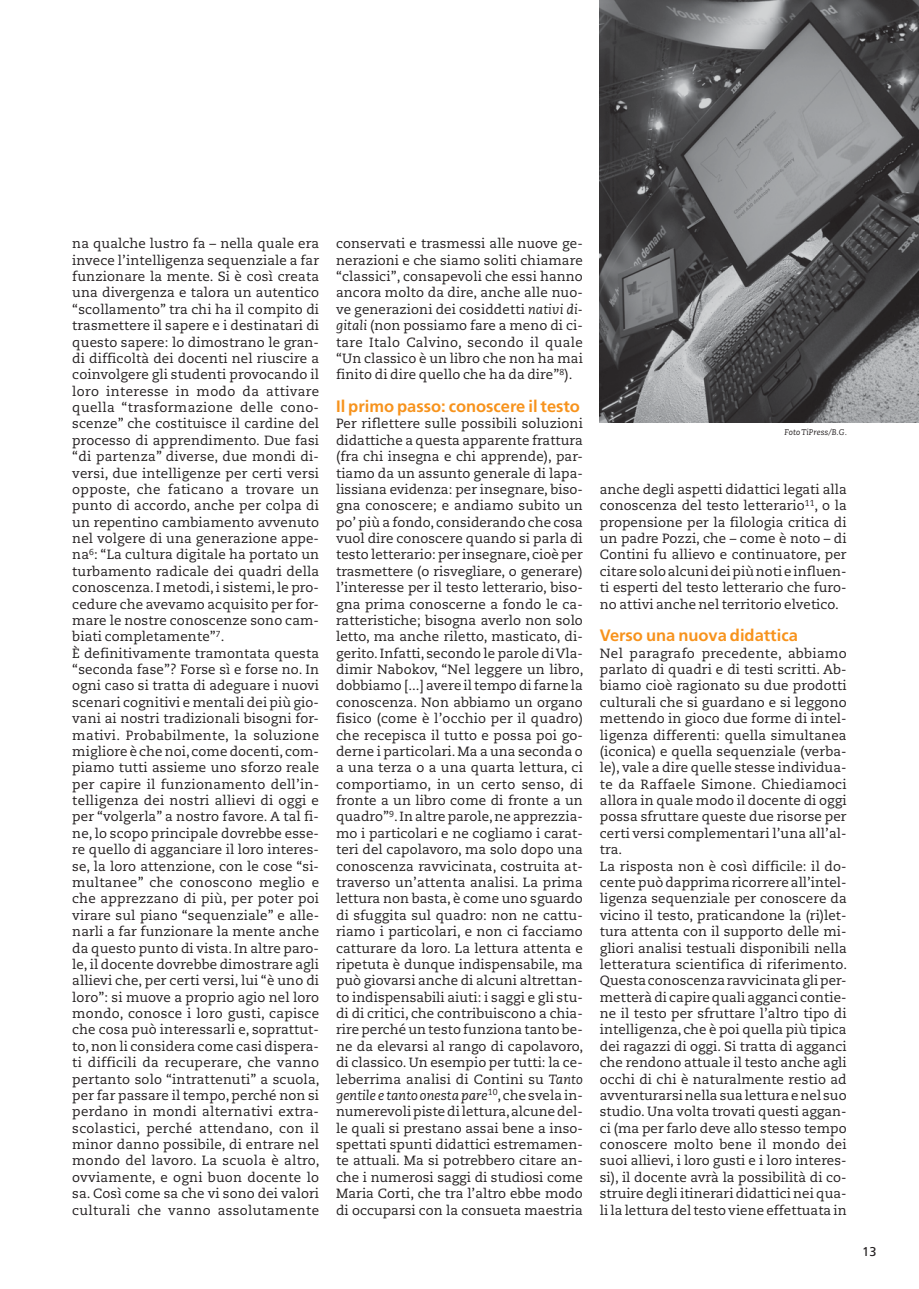
<style>
.page{position:relative;width:919px;height:1289px;background:#fff}
.page>*{position:absolute;margin:0;border:0;box-sizing:border-box;transform-origin:0 0}
.t1{font:700 16.5px "Frutiger";color:#f7931d}
.t2{font:13.35px/16.4px "Caecilia";letter-spacing:.01em;color:#231f20;text-align:justify}
.t3{font:12.75px "Frutiger";color:#231f20}
.t4{font:italic 8.25px "Caecilia";letter-spacing:.01em;color:#231f20}
.s1{font-style:italic}
</style>
<div class="page">
<img style="left:600px;top:0;width:318px;height:422px">
<p class="t2" style="left:72px;top:236px;width:249px;text-align:left">na qualche lustro fa – nella quale era invece l’intelligenza sequenziale a far funzionare la mente. Si è così creata una divergenza e talora un autentico “scollamento” tra chi ha il compito di trasmettere il sapere e i destinatari di questo sapere: lo dimostrano le gran&shy;di difficoltà dei docenti nel riuscire a coinvolgere gli studenti provocando il loro interesse in modo da attivare quella “trasformazione delle cono&shy;scenze” che costituisce il cardine del processo di apprendimento. Due fasi “di partenza” diverse, due mondi di&shy;versi, due intelligenze per certi versi opposte, che faticano a trovare un punto di accordo, anche per colpa di un repentino cambiamento avvenuto nel volgere di una generazione appe&shy;na<sup>6</sup>: “La cultura digitale ha portato un turbamento radicale dei quadri della conoscenza. I metodi, i sistemi, le pro&shy;cedure che avevamo acquisito per for&shy;mare le nostre conoscenze sono cam&shy;biati completamente”<sup>7</sup>.<br>È definitivamente tramontata questa “seconda fase”? Forse sì e forse no. In ogni caso si tratta di adeguare i nuovi scenari cognitivi e mentali dei più gio&shy;vani ai nostri tradizionali bisogni for&shy;mativi. Probabilmente, la soluzione migliore è che noi, come docenti, com&shy;piamo tutti assieme uno sforzo reale per capire il funzionamento dell’in&shy;telligenza dei nostri allievi di oggi e per “volgerla” a nostro favore. A tal fi&shy;ne, lo scopo principale dovrebbe esse&shy;re quello di agganciare il loro interes&shy;se, la loro attenzione, con le cose “si&shy;multanee” che conoscono meglio e che apprezzano di più, per poter poi virare sul piano “sequenziale” e alle&shy;narli a far funzionare la mente anche da questo punto di vista. In altre paro&shy;le, il docente dovrebbe dimostrare agli allievi che, per certi versi, lui “è uno di loro”: si muove a proprio agio nel loro mondo, conosce i loro gusti, capisce che cosa può interessarli e, soprattut&shy;to, non li considera come casi dispera&shy;ti difficili da recuperare, che vanno pertanto solo “intrattenuti” a scuola, per far passare il tempo, perché non si perdano in mondi alternativi extra&shy;scolastici, perché attendano, con il minor danno possibile, di entrare nel mondo del lavoro. La scuola è altro, ovviamente, e ogni buon docente lo sa. Così come sa che vi sono dei valori culturali che vanno assolutamente</p>
<p class="t2" style="left:336px;top:236px;width:248px">conservati e trasmessi alle nuove ge&shy;nerazioni e che siamo soliti chiamare “classici”, consapevoli che essi hanno ancora molto da dire, anche alle nuo&shy;ve generazioni dei cosiddetti <span class="s1">nativi di&shy;gitali</span> (non possiamo fare a meno di ci&shy;tare Italo Calvino, secondo il quale “Un classico è un libro che non ha mai finito di dire quello che ha da dire”<sup>8</sup>).</p>
<p class="t1" style="left:336px;top:399px;width:245px">Il primo passo: conoscere il testo</p>
<p class="t2" style="left:336px;top:417px;width:249px">Per riflettere sulle possibili soluzioni didattiche a questa apparente frattura (fra chi insegna e chi apprende), par&shy;tiamo da un assunto generale di lapa&shy;lissiana evidenza: per insegnare, biso&shy;gna conoscere; e andiamo subito un po’ più a fondo, considerando che cosa vuol dire conoscere quando si parla di testo letterario: per insegnare, cioè per trasmettere (o risvegliare, o generare) l’interesse per il testo letterario, biso&shy;gna prima conoscerne a fondo le ca&shy;ratteristiche; bisogna averlo non solo letto, ma anche riletto, masticato, di&shy;gerito. Infatti, secondo le parole di Vla&shy;dimir Nabokov, “Nel leggere un libro, dobbiamo [...] avere il tempo di farne la conoscenza. Non abbiamo un organo fisico (come è l’occhio per il quadro) che recepisca il tutto e possa poi go&shy;derne i particolari. Ma a una seconda o a una terza o a una quarta lettura, ci comportiamo, in un certo senso, di fronte a un libro come di fronte a un quadro”<sup>9</sup>. In altre parole, ne apprezzia&shy;mo i particolari e ne cogliamo i carat&shy;teri del capolavoro, ma solo dopo una conoscenza ravvicinata, costruita at&shy;traverso un’attenta analisi. La prima lettura non basta, è come uno sguardo di sfuggita sul quadro: non ne cattu&shy;riamo i particolari, e non ci facciamo catturare da loro. La lettura attenta e ripetuta è dunque indispensabile, ma può giovarsi anche di alcuni altrettan&shy;to indispensabili aiuti: i saggi e gli stu&shy;di di critici, che contribuiscono a chia&shy;rire perché un testo funziona tanto be&shy;ne da elevarsi al rango di capolavoro, di classico. Un esempio per tutti: la ce&shy;leberrima analisi di Contini su <span class="s1">Tanto gentile e tanto onesta pare</span><sup>10</sup>, che svela in&shy;numerevoli piste di lettura, alcune del&shy;le quali si prestano assai bene a inso&shy;spettati spunti didattici estremamen&shy;te attuali. Ma si potrebbero citare an&shy;che i numerosi saggi di studiosi come Maria Corti, che tra l’altro ebbe modo di occuparsi con la consueta maestria</p>
<p class="t4" style="left:784px;top:428px;width:64px">Foto TiPress/B.G.</p>
<p class="t2" style="left:600px;top:482px;width:248px">anche degli aspetti didattici legati alla conoscenza del testo letterario<sup>11</sup>, o la propensione per la filologia critica di un padre Pozzi, che – come è noto – di Contini fu allievo e continuatore, per citare solo alcuni dei più noti e influen&shy;ti esperti del testo letterario che furo&shy;no attivi anche nel territorio elvetico.</p>
<p class="t1" style="left:600px;top:629px;width:199px">Verso una nuova didattica</p>
<p class="t2" style="left:600px;top:646px;width:249px;text-align:left">Nel paragrafo precedente, abbiamo parlato di quadri e di testi scritti. Ab&shy;biamo cioè ragionato su due prodotti culturali che si guardano e si leggono mettendo in gioco due forme di intel&shy;ligenza differenti: quella simultanea (iconica) e quella sequenziale (verba&shy;le), vale a dire quelle stesse individua&shy;te da Raffaele Simone. Chiediamoci allora in quale modo il docente di oggi possa sfruttare queste due risorse per certi versi complementari l’una all’al&shy;tra.<br>La risposta non è così difficile: il do&shy;cente può dapprima ricorrere all’intel&shy;ligenza sequenziale per conoscere da vicino il testo, praticandone la (ri)let&shy;tura attenta con il supporto delle mi&shy;gliori analisi testuali disponibili nella letteratura scientifica di riferimento.<br>Questa conoscenza ravvicinata gli per&shy;metterà di capire quali agganci contie&shy;ne il testo per sfruttare l’altro tipo di intelligenza, che è poi quella più tipica dei ragazzi di oggi. Si tratta di agganci che rendono attuale il testo anche agli occhi di chi è naturalmente restio ad avventurarsi nella sua lettura e nel suo studio. Una volta trovati questi aggan&shy;ci (ma per farlo deve allo stesso tempo conoscere molto bene il mondo dei suoi allievi, i loro gusti e i loro interes&shy;si), il docente avrà la possibilità di co&shy;struire degli itinerari didattici nei qua&shy;li la lettura del testo viene effettuata in</p>
<p class="t3" style="left:862px;top:1246px;width:16px">13</p>
</div>
